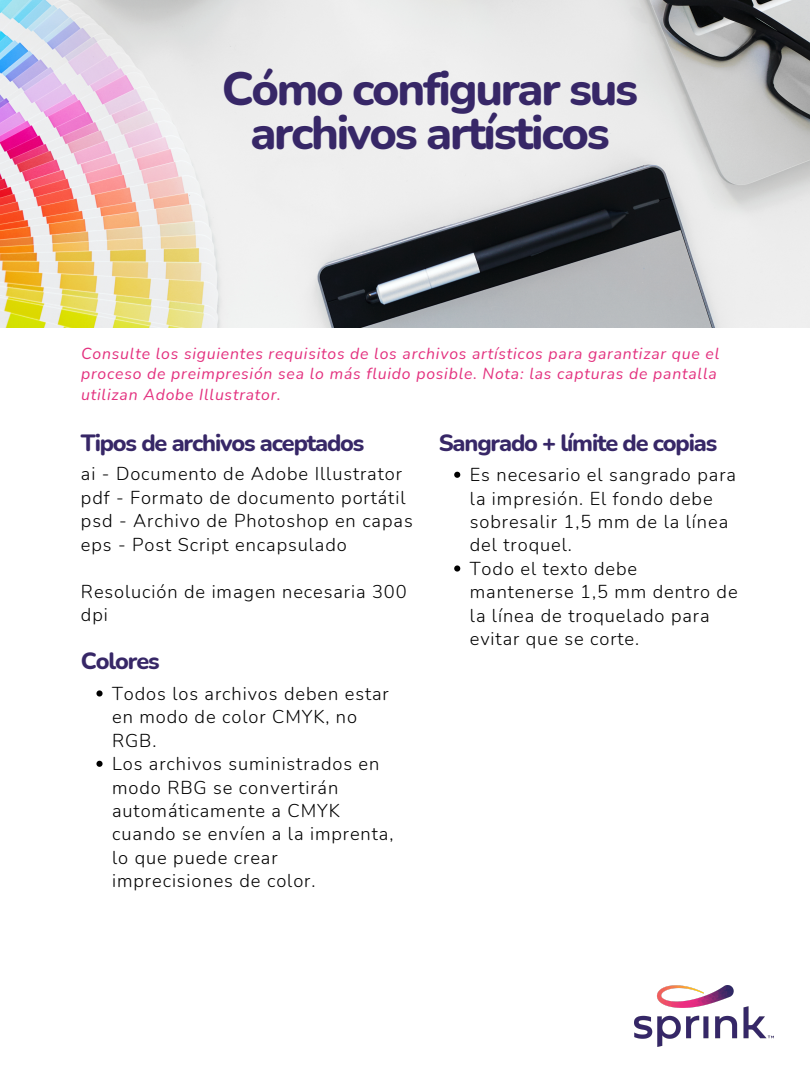
<style>
.page{position:relative;width:810px;height:1080px;background:#fff}
.page>*{position:absolute;margin:0;border:0;box-sizing:border-box;transform-origin:0 0}
.t1{font:800 46.88px/44.5px "Nunito";letter-spacing:-.05em;color:#372767;text-align:center}
.t2{font:800 23.5px "Nunito";letter-spacing:-.05em;color:#372767}
.t3{font:300 18.31px/23.4px "Nunito";letter-spacing:.05em;color:#000}
.t4{font:italic 15.75px/20.1px "Nunito";letter-spacing:.05em;color:#e3307e}
</style>
<div class="page">
<img style="left:0;top:0;width:810px;height:328px">
<img style="left:635px;top:985px;width:139px;height:61px">
<svg style="left:454px;top:472px;width:6px;height:6px"></svg>
<svg style="left:454px;top:565px;width:6px;height:7px"></svg>
<svg style="left:96px;top:690px;width:7px;height:7px"></svg>
<svg style="left:96px;top:761px;width:7px;height:6px"></svg>
<p class="t1" style="left:222px;top:67px;width:418px">Cómo configurar sus archivos artísticos</p>
<p class="t4" style="left:81px;top:344px;width:640px">Consulte los siguientes requisitos de los archivos artísticos para garantizar que el proceso de preimpresión sea lo más fluido posible. Nota: las capturas de pantalla utilizan Adobe Illustrator.</p>
<p class="t2" style="left:439px;top:427px;width:280px">Sangrado + límite de copias</p>
<p class="t3" style="left:470px;top:463px;width:268px">Es necesario el sangrado para la impresión. El fondo debe sobresalir 1,5 mm de la línea del troquel.</p>
<p class="t3" style="left:470px;top:557px;width:269px">Todo el texto debe mantenerse 1,5 mm dentro de la línea de troquelado para evitar que se corte.</p>
<p class="t2" style="left:81px;top:645px;width:80px">Colores</p>
<p class="t3" style="left:112px;top:682px;width:278px">Todos los archivos deben estar en modo de color CMYK, no<br>RGB.</p>
<p class="t3" style="left:112px;top:752px;width:283px">Los archivos suministrados en modo RBG se convertirán automáticamente a CMYK cuando se envíen a la imprenta, lo que puede crear imprecisiones de color.</p>
<p class="t2" style="left:81px;top:427px;width:285px">Tipos de archivos aceptados</p>
<p class="t3" style="left:81px;top:463px;width:322px">ai - Documento de Adobe Illustrator</p>
<p class="t3" style="left:81px;top:486px;width:326px">pdf - Formato de documento portátil</p>
<p class="t3" style="left:81px;top:510px;width:333px">psd - Archivo de Photoshop en capas</p>
<p class="t3" style="left:81px;top:533px;width:267px">eps - Post Script encapsulado</p>
<p class="t3" style="left:81px;top:580px;width:327px">Resolución de imagen necesaria 300 dpi</p>
</div>
